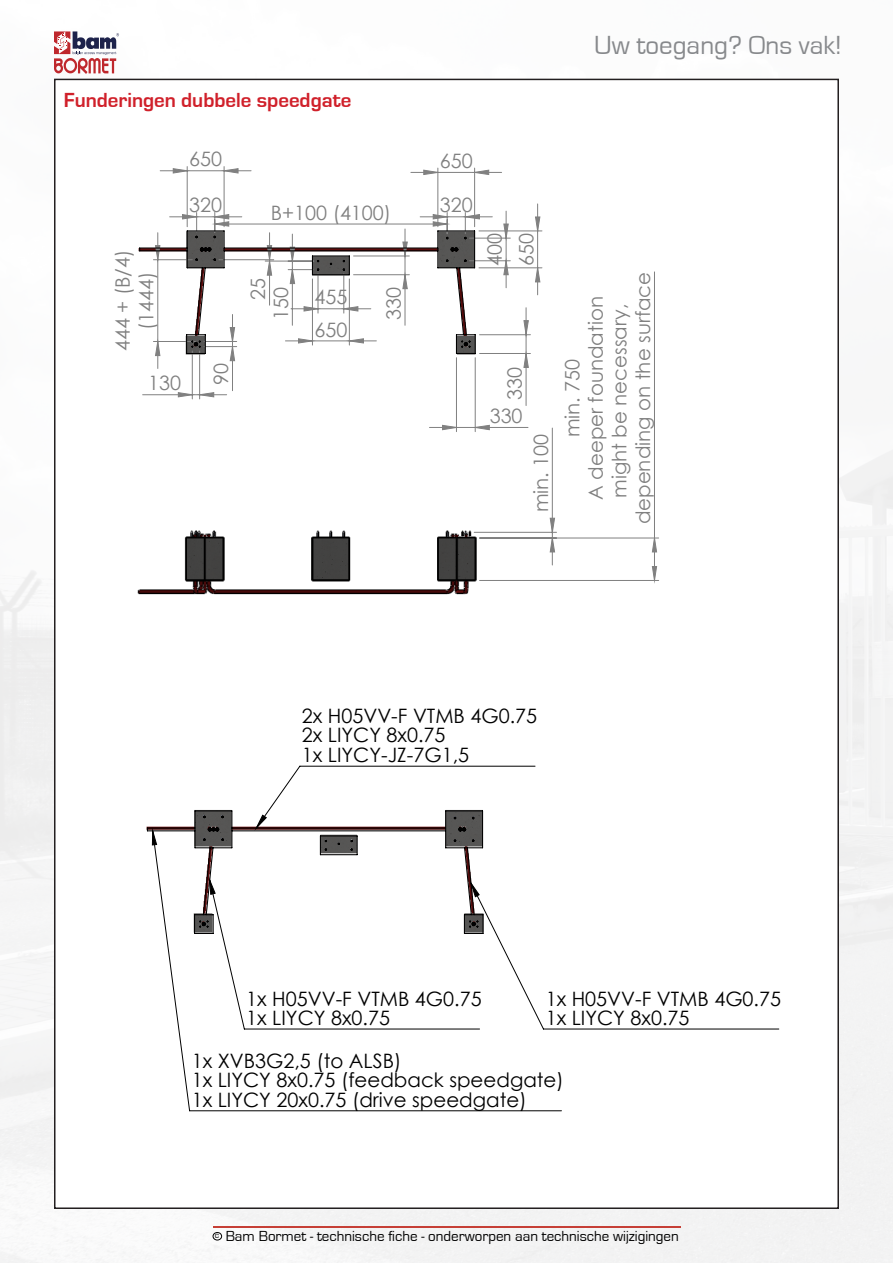
<style>
.page{position:relative;width:893px;height:1263px;background:#fff}
.page>*{position:absolute;margin:0;border:0;box-sizing:border-box;transform-origin:0 0}
.t1{font:27px "Eurostile";color:#87898c}
.t2{font:700 21px "Eurostile";color:#d0202a}
.t3{font:19.8px/19.2px "Century Gothic";color:#000}
.t4{font:19.8px/23.7px "Century Gothic";color:#808080}
.t5{font:15px "Eurostile";color:#000}
</style>
<div class="page">
<img style="left:0;top:78px;width:893px;height:1185px">
<hr style="left:213px;top:1226px;width:467px;height:1px;background:#c63f36">
<div style="left:213px;top:1232px;width:9px;height:8px;border:1px solid #000;border-radius:50%"></div>
<svg style="left:54px;top:31px;width:65px;height:43px"></svg>
<div style="left:55px;top:79px;width:783px;height:1129px;background:#fff"></div>
<svg style="left:165px;top:267px;width:615px;height:845px"></svg>
<hr style="left:475px;top:427px;width:53px;height:1px;background:#808080">
<svg style="left:170px;top:212px;width:60px;height:5px"></svg>
<hr style="left:474px;top:168px;width:1px;height:59px;background:#808080">
<hr style="left:437px;top:168px;width:1px;height:59px;background:#808080">
<hr style="left:654px;top:272px;width:1px;height:266px;background:#808080">
<hr style="left:480px;top:538px;width:179px;height:1px;background:#808080">
<hr style="left:480px;top:580px;width:179px;height:1px;background:#808080">
<hr style="left:526px;top:353px;width:1px;height:52px;background:#808080">
<svg style="left:537px;top:204px;width:1px;height:13px"></svg>
<hr style="left:479px;top:267px;width:63px;height:1px;background:#808080">
<hr style="left:479px;top:231px;width:63px;height:1px;background:#808080">
<hr style="left:552px;top:428px;width:1px;height:104px;background:#808080">
<hr style="left:474px;top:532px;width:82px;height:1px;background:#808080">
<hr style="left:224px;top:167px;width:1px;height:60px;background:#808080">
<hr style="left:187px;top:167px;width:1px;height:60px;background:#808080">
<svg style="left:411px;top:170px;width:91px;height:4px"></svg>
<svg style="left:505px;top:211px;width:2px;height:6px"></svg>
<svg style="left:652px;top:538px;width:5px;height:42px"></svg>
<svg style="left:169px;top:217px;width:371px;height:150px"></svg>
<svg style="left:550px;top:518px;width:5px;height:47px"></svg>
<svg style="left:420px;top:212px;width:72px;height:27px"></svg>
<svg style="left:160px;top:169px;width:91px;height:4px"></svg>
<svg style="left:139px;top:230px;width:345px;height:704px"></svg>
<p class="t2" style="left:64px;top:89px;width:289px">Funderingen dubbele speedgate</p>
<h1 class="t1" style="left:594px;top:31px;width:249px">Uw toegang? Ons vak!</h1>
<p class="t4" style="left:111px;top:351px;width:103px;text-align:center;rotate:-90deg">444 + (B/4) (1444)</p>
<p class="t4" style="left:148px;top:371px;width:34px">130</p>
<p class="t4" style="left:189px;top:147px;width:34px">650</p>
<p class="t4" style="left:189px;top:193px;width:34px">320</p>
<p class="t4" style="left:271px;top:200px;width:122px">B+100 (4100)</p>
<p class="t4" style="left:440px;top:193px;width:34px">320</p>
<p class="t4" style="left:440px;top:149px;width:34px">650</p>
<p class="t4" style="left:246px;top:320px;width:44px;line-height:23px;text-indent:20px;rotate:-90deg">25<br>150</p>
<p class="t4" style="left:315px;top:285px;width:34px">455</p>
<p class="t4" style="left:381px;top:320px;width:34px;rotate:-90deg">330</p>
<p class="t4" style="left:315px;top:317px;width:34px">650</p>
<p class="t4" style="left:479px;top:266px;width:34px;line-height:31.5px;rotate:-90deg">400<br>650</p>
<p class="t4" style="left:209px;top:385px;width:23px;rotate:-90deg">90</p>
<p class="t4" style="left:503px;top:400px;width:34px;rotate:-90deg">330</p>
<p class="t4" style="left:490px;top:404px;width:34px">330</p>
<p class="t4" style="left:529px;top:512px;width:80px;rotate:-90deg">min. 100</p>
<p class="t4" style="left:560px;top:524px;width:254px;text-align:center;rotate:-90deg">min. 750<br>A deeper foundation might be necessary, depending on the surface</p>
<p class="t3" style="left:302px;top:706px;width:237px">2x H05VV-F VTMB 4G0.75<br>2x LIYCY 8x0.75<br>1x LIYCY-JZ-7G1,5</p>
<p class="t3" style="left:246px;top:988px;width:237px">1x H05VV-F VTMB 4G0.75<br>1x LIYCY 8x0.75</p>
<p class="t3" style="left:546px;top:988px;width:237px">1x H05VV-F VTMB 4G0.75<br>1x LIYCY 8x0.75</p>
<p class="t3" style="left:192px;top:1051px;width:374px">1x XVB3G2,5 (to ALSB)<br>1x LIYCY 8x0.75 (feedback speedgate)<br>1x LIYCY 20x0.75 (drive speedgate)</p>
<p class="t5" style="left:215px;top:1228px;width:466px"><sup>c</sup> Bam Bormet - technische fiche - onderworpen aan technische wijzigingen</p>
</div>
